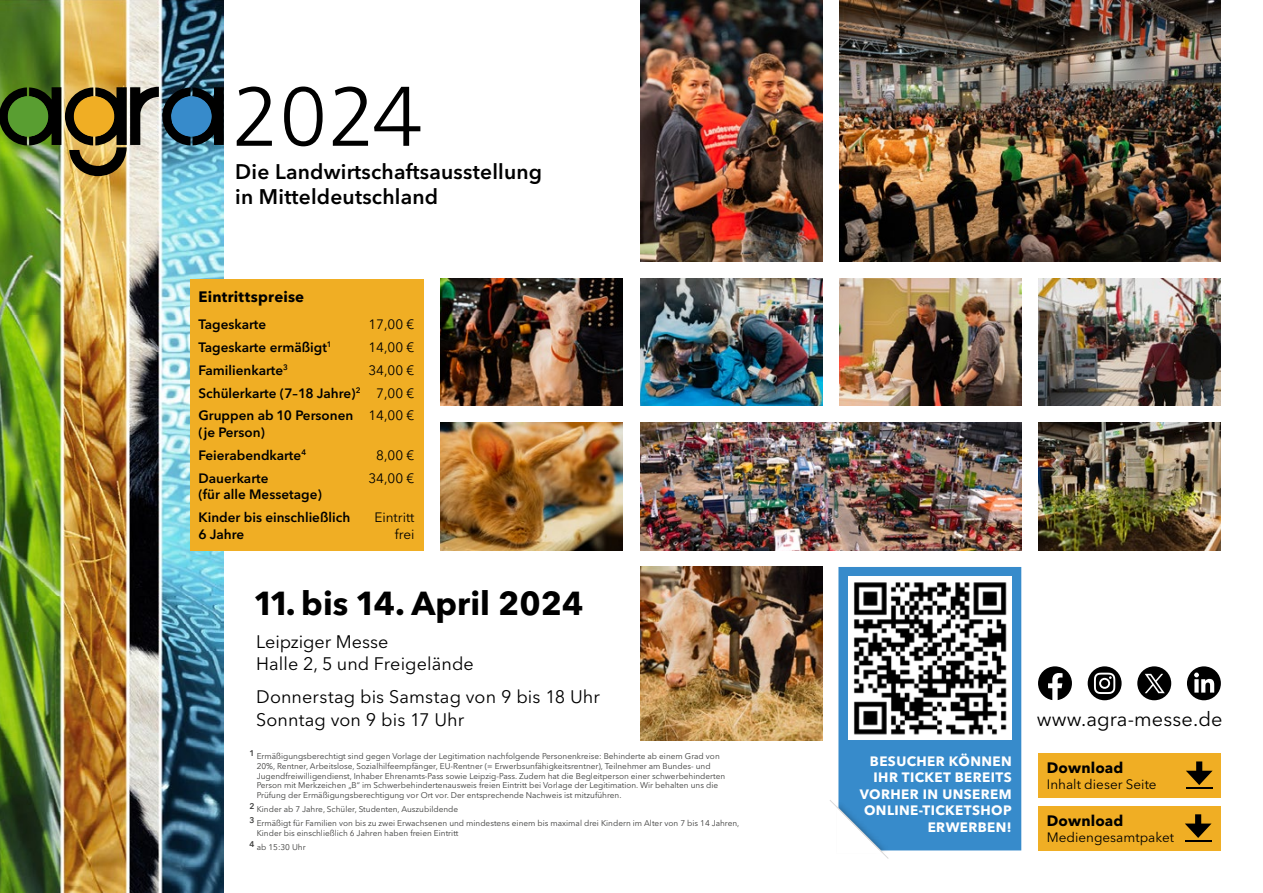
<style>
.page{position:relative;width:1263px;height:893px;background:#fff}
.page>*{position:absolute;margin:0;border:0;box-sizing:border-box;transform-origin:0 0}
.t1{font:700 33px "Avenir Next LT Pro";color:#000}
.t2{font:600 21px/25.2px "Avenir Next LT Pro";letter-spacing:.01em;color:#000}
.t3{font:19.95px "Avenir Next LT Pro";letter-spacing:.005em;color:#000}
.t4{font:18px/22.5px "Avenir Next LT Pro";letter-spacing:.005em;color:#000}
.Fließtext{font:700 15px "Avenir Next LT Pro";letter-spacing:.01em;color:#000}
.Fließtext-2{font:600 13.5px/16.5px "Avenir Next LT Pro";color:#000}
.Fließtext-3{font:13.5px "Avenir Next LT Pro";color:#000}
.Fließtext-4{font:700 13.5px/16.5px "Avenir Next LT Pro";letter-spacing:.03em;color:#fff;text-align:right}
.Fließtext-5{font:8.25px/9.8px "Avenir Next LT Pro";color:#3b3b3a}
.s1{font-weight:400}
</style>
<div class="page">
<img style="left:441px;top:278px;width:182px;height:128px">
<img style="left:0;top:0;width:224px;height:893px">
<img style="left:0;top:87px;width:224px;height:89px">
<div style="left:190px;top:279px;width:234px;height:271px;background:#f0ae24"></div>
<img style="left:839px;top:0;width:381px;height:262px">
<img style="left:1038px;top:278px;width:182px;height:128px">
<img style="left:640px;top:0;width:182px;height:262px">
<img style="left:839px;top:278px;width:182px;height:128px">
<img style="left:1038px;top:423px;width:182px;height:127px">
<img style="left:640px;top:423px;width:381px;height:127px">
<img style="left:441px;top:423px;width:182px;height:127px">
<img style="left:640px;top:567px;width:182px;height:174px">
<img style="left:640px;top:278px;width:182px;height:128px">
<div style="left:1038px;top:806px;width:182px;height:45px;background:#f0ae24"></div>
<hr style="left:1185px;top:840px;width:26px;height:2px;background:#000">
<div style="left:1195px;top:814px;width:6px;height:15px;background:#000"></div>
<svg style="left:1185px;top:823px;width:26px;height:15px"></svg>
<div style="left:1038px;top:753px;width:182px;height:45px;background:#f0ae24"></div>
<div style="left:1196px;top:761px;width:6px;height:15px;background:#000"></div>
<svg style="left:1186px;top:771px;width:26px;height:18px"></svg>
<svg style="left:838px;top:567px;width:183px;height:283px;background:#4392ce"></svg>
<img style="left:848px;top:577px;width:163px;height:163px">
<div style="left:836px;top:802px;width:56px;height:52px;background:#000;opacity:.5"></div>
<svg style="left:830px;top:799px;width:59px;height:60px"></svg>
<svg style="left:333px;top:87px;width:35px;height:59px"></svg>
<svg style="left:237px;top:87px;width:35px;height:59px"></svg>
<svg style="left:284px;top:87px;width:39px;height:59px"></svg>
<svg style="left:374px;top:87px;width:46px;height:59px"></svg>
<div style="left:1088px;top:666px;width:33px;height:34px;background:#000;border-radius:50%"></div>
<svg style="left:1094px;top:673px;width:21px;height:21px"></svg>
<div style="left:1187px;top:666px;width:34px;height:34px;background:#000;border-radius:50%"></div>
<svg style="left:1194px;top:673px;width:20px;height:20px"></svg>
<svg style="left:1038px;top:666px;width:34px;height:34px"></svg>
<svg style="left:1137px;top:666px;width:34px;height:34px"></svg>
<p class="t2" style="left:235px;top:158px;width:308px">Die Landwirtschaftsausstellung in Mitteldeutschland</p>
<p class="Fließtext" style="left:198px;top:287px;width:107px">Eintrittspreise</p>
<p class="Fließtext-2" style="left:198px;top:316px;width:69px">Tageskarte</p>
<p class="Fließtext-3" style="left:368px;top:316px;width:48px">17,00 €</p>
<p class="Fließtext-2" style="left:198px;top:339px;width:135px">Tageskarte ermäßigt<sup>1</sup></p>
<p class="Fließtext-3" style="left:368px;top:339px;width:48px">14,00 €</p>
<p class="Fließtext-2" style="left:198px;top:362px;width:91px">Familienkarte<sup>3</sup></p>
<p class="Fließtext-3" style="left:368px;top:362px;width:48px">34,00 €</p>
<p class="Fließtext-2" style="left:198px;top:384px;width:218px">Schülerkarte (7–18 Jahre)<sup>2</sup> <span class="s1">7,00 €</span></p>
<p class="Fließtext-2" style="left:198px;top:407px;width:217px">Gruppen ab 10 Personen <span class="s1">14,00 € </span>(je Person)</p>
<p class="Fließtext-2" style="left:198px;top:447px;width:109px">Feierabendkarte<sup>4</sup></p>
<p class="Fließtext-3" style="left:376px;top:447px;width:40px">8,00 €</p>
<p class="Fließtext-2" style="left:198px;top:470px;width:72px">Dauerkarte</p>
<p class="Fließtext-3" style="left:368px;top:470px;width:48px">34,00 €</p>
<p class="Fließtext-2" style="left:198px;top:486px;width:125px">(für alle Messetage)</p>
<p class="Fließtext-2" style="left:198px;top:509px;width:153px">Kinder bis einschließlich</p>
<p class="Fließtext-3" style="left:374px;top:509px;width:42px">Eintritt</p>
<p class="Fließtext-2" style="left:198px;top:525px;width:47px">6 Jahre</p>
<p class="Fließtext-3" style="left:395px;top:526px;width:21px">frei</p>
<p class="t1" style="left:253px;top:583px;width:332px">11. bis 14. April 2024</p>
<p class="t4" style="left:256px;top:630px;width:219px">Leipziger Messe<br>Halle 2, 5 und Freigelände</p>
<p class="t4" style="left:256px;top:686px;width:345px">Donnerstag bis Samstag von 9 bis 18 Uhr<br>Sonntag von 9 bis 17 Uhr</p>
<p class="Fließtext-5" style="left:257px;top:751px;width:470px;text-indent:-7px"><sup>1</sup> Ermäßigungsberechtigt sind gegen Vorlage der Legitimation nachfolgende Personenkreise: Behinderte ab einem Grad von 20%, Rentner, Arbeitslose, Sozialhilfeempfänger, EU-Rentner (= Erwerbsunfähigkeitsrentner), Teilnehmer am Bundes- und Jugendfreiwilligendienst, Inhaber Ehrenamts-Pass sowie Leipzig-Pass. Zudem hat die Begleitperson einer schwerbehinderten Person mit Merkzeichen „B“ im Schwerbehindertenausweis freien Eintritt bei Vorlage der Legitimation. Wir behalten uns die Prüfung der Ermäßigungsberechtigung vor Ort vor. Der entsprechende Nachweis ist mitzuführen.</p>
<p class="Fließtext-5" style="left:250px;top:804px;width:210px"><sup>2</sup> Kinder ab 7 Jahre, Schüler, Studenten, Auszubildende</p>
<p class="Fließtext-5" style="left:257px;top:818px;width:484px;text-indent:-7px"><sup>3</sup> Ermäßigt für Familien von bis zu zwei Erwachsenen und mindestens einem bis maximal drei Kindern im Alter von 7 bis 14 Jahren,<br>Kinder bis einschließlich 6 Jahren haben freien Eintritt</p>
<p class="Fließtext-5" style="left:250px;top:842px;width:58px"><sup>4</sup> ab 15:30 Uhr</p>
<p class="Fließtext-4" style="left:860px;top:753px;width:153px">BESUCHER KÖNNEN<br>IHR TICKET BEREITS<br>VORHER IN UNSEREM<br>ONLINE-TICKETSHOP<br>ERWERBEN!</p>
<p class="t3" style="left:1037px;top:707px;width:187px">www.agra-messe.de</p>
<p class="Fließtext" style="left:1047px;top:758px;width:78px">Download</p>
<p class="Fließtext-3" style="left:1047px;top:776px;width:111px">Inhalt dieser Seite</p>
<p class="Fließtext" style="left:1047px;top:811px;width:78px">Download</p>
<p class="Fließtext-3" style="left:1047px;top:829px;width:129px">Mediengesamtpaket</p>
</div>
